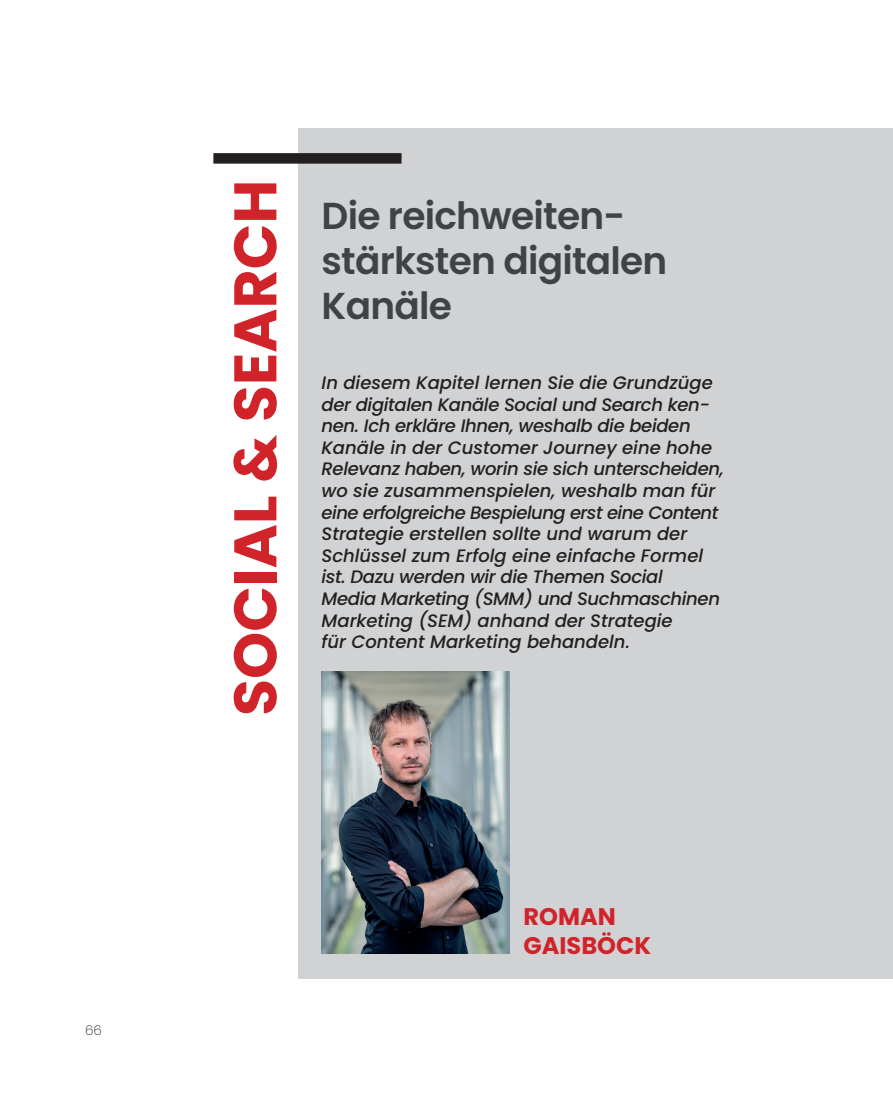
<style>
.page{position:relative;width:893px;height:1106px;background:#fff}
.page>*{position:absolute;margin:0;border:0;box-sizing:border-box;transform-origin:0 0}
.t1{font:700 60px "Poppins";color:#d1232a}
.t2{font:600 37.5px/45px "Poppins";letter-spacing:-.02em;color:#414243}
.t3{font:700 24px/28.8px "Poppins";color:#d1232a}
.t4{font:italic 500 18px/21.6px "Poppins";color:#231f20}
.t5{font:200 13.5px "Poppins";color:#231f20}
</style>
<div class="page">
<div style="left:298px;top:128px;width:595px;height:850px;background:#d1d2d4"></div>
<div style="left:213px;top:153px;width:189px;height:11px;background:#231f20"></div>
<img style="left:322px;top:671px;width:187px;height:282px">
<p class="t5" style="left:85px;top:1022px;width:18px">66</p>
<h1 class="t1" style="left:221px;top:716px;width:537px;rotate:-90deg">SOCIAL &amp; SEARCH</h1>
<h2 class="t2" style="left:322px;top:193px;width:347px">Die reichweiten&shy;stärksten digitalen<br>Kanäle</h2>
<p class="t4" style="left:322px;top:372px;width:404px">In diesem Kapitel lernen Sie die Grundzüge der digitalen Kanäle Social und Search ken&shy;nen. Ich erkläre Ihnen, weshalb die beiden Kanäle in der Customer Journey eine hohe Relevanz haben, worin sie sich unterscheiden, wo sie zusammenspielen, weshalb man für eine erfolgreiche Bespielung erst eine Content Strategie erstellen sollte und warum der Schlüssel zum Erfolg eine einfache Formel ist. Dazu werden wir die Themen Social<br>Media Marketing (SMM) und Suchmaschinen Marketing (SEM) anhand der Strategie<br>für Content Marketing behandeln.</p>
<h3 class="t3" style="left:524px;top:902px;width:129px">ROMAN<br>GAISBÖCK</h3>
</div>
